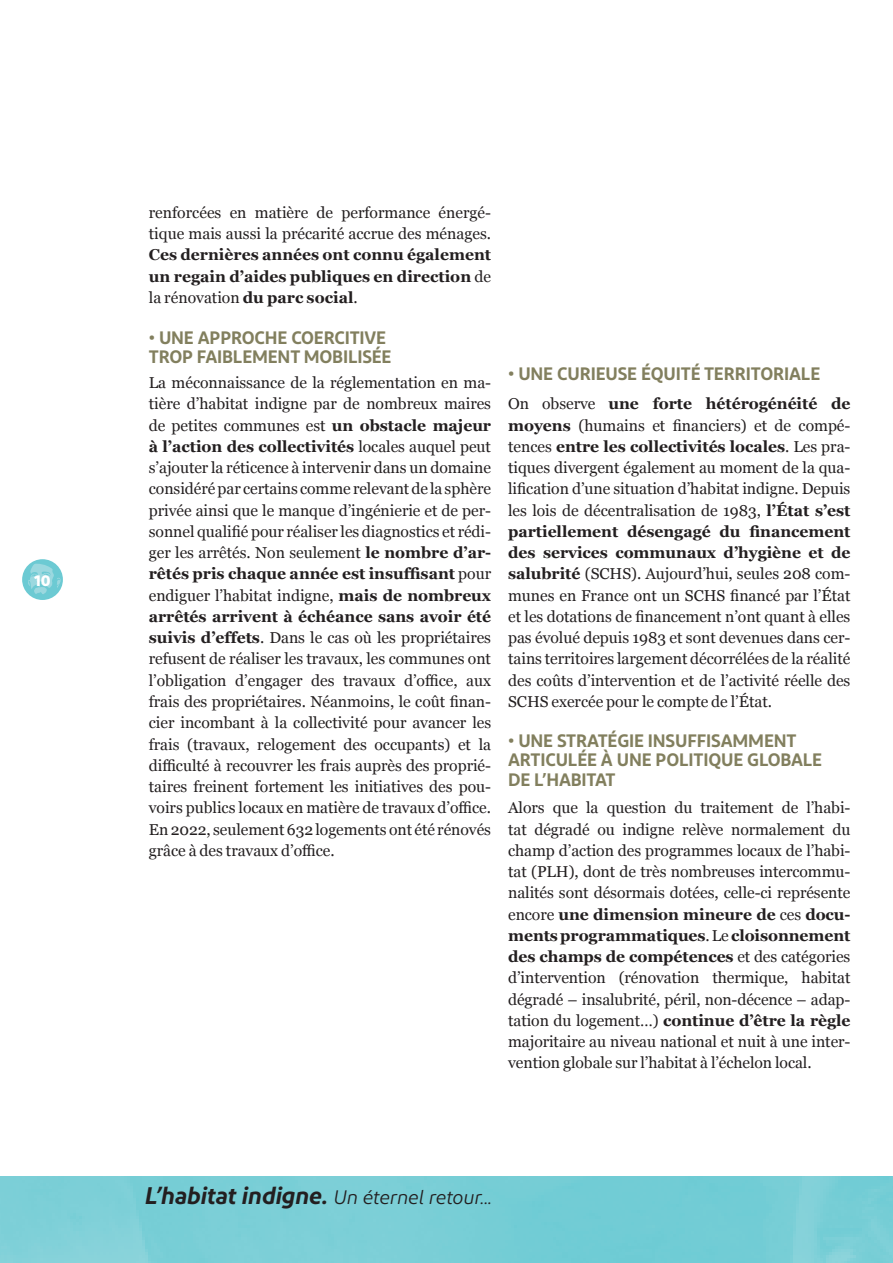
<style>
.page{position:relative;width:893px;height:1263px;background:#fff}
.page>*{position:absolute;margin:0;border:0;box-sizing:border-box;transform-origin:0 0}
.t1{font:italic 19.5px "Diodrum";letter-spacing:-.01em;color:#231f20}
.INTER_3_OK{font:600 18px/19.5px "Diodrum";letter-spacing:-.01em;color:#827f5e}
.TEXTE{font:15.75px/21.3px "Georgia";letter-spacing:-.005em;color:#231f20;text-align:justify}
.t2{font:700 15.75px "Diodrum";color:#fff}
.s1{font-weight:700}
.s2{font-weight:600;font-size:24px}
</style>
<div class="page">
<div style="left:22px;top:559px;width:41px;height:41px;background:#6ccad3;border-radius:50%"></div>
<svg style="left:28px;top:563px;width:33px;height:31px"></svg>
<p class="t2" style="left:34px;top:570px;width:18px">10</p>
<p class="TEXTE" style="left:149px;top:201px;width:344px">renforcées en matière de performance énergé&shy;tique mais aussi la précarité accrue des ménages.<br><span class="s1">Ces dernières années ont connu également un regain d’aides publiques en direction</span> de la rénovation <span class="s1">du parc social</span>.</p>
<p class="INTER_3_OK" style="left:149px;top:327px;width:239px">• UNE APPROCHE COERCITIVE</p>
<p class="INTER_3_OK" style="left:149px;top:347px;width:244px">TROP FAIBLEMENT MOBILISÉE</p>
<p class="TEXTE" style="left:149px;top:371px;width:344px">La méconnaissance de la réglementation en ma&shy;tière d’habitat indigne par de nombreux maires de petites communes est <span class="s1">un obstacle majeur à l’action des collectivités</span> locales auquel peut s’ajouter la réticence à intervenir dans un domaine considéré par certains comme relevant de la sphère privée ainsi que le manque d’ingénierie et de per&shy;sonnel qualifié pour réaliser les diagnostics et rédi&shy;ger les arrêtés. Non seulement <span class="s1">le nombre d’ar&shy;rêtés pris chaque année est insuffisant</span> pour endiguer l’habitat indigne, <span class="s1">mais de nombreux arrêtés arrivent à échéance sans avoir été suivis d’effets</span>. Dans le cas où les propriétaires refusent de réaliser les travaux, les communes ont l’obligation d’engager des travaux d’office, aux frais des propriétaires. Néanmoins, le coût finan&shy;cier incombant à la collectivité pour avancer les frais (travaux, relogement des occupants) et la difficulté à recouvrer les frais auprès des proprié&shy;taires freinent fortement les initiatives des pou&shy;voirs publics locaux en matière de travaux d’office.<br>En 2022, seulement 632 logements ont été rénovés grâce à des travaux d’office.</p>
<p class="INTER_3_OK" style="left:508px;top:364px;width:314px">• UNE CURIEUSE ÉQUITÉ TERRITORIALE</p>
<p class="TEXTE" style="left:508px;top:393px;width:344px">On observe <span class="s1">une forte hétérogénéité de moyens</span> (humains et financiers) et de compé&shy;tences <span class="s1">entre les collectivités locales</span>. Les pra&shy;tiques divergent également au moment de la qua&shy;lification d’une situation d’habitat indigne. Depuis les lois de décentralisation de 1983, <span class="s1">l’État s’est partiellement désengagé du financement des services communaux d’hygiène et de salubrité</span> (SCHS). Aujourd’hui, seules 208 com&shy;munes en France ont un SCHS financé par l’État et les dotations de financement n’ont quant à elles pas évolué depuis 1983 et sont devenues dans cer&shy;tains territoires largement décorrélées de la réalité des coûts d’intervention et de l’activité réelle des SCHS exercée pour le compte de l’État.</p>
<p class="INTER_3_OK" style="left:508px;top:730px;width:316px">• UNE STRATÉGIE INSUFFISAMMENT<br>ARTICULÉE À UNE POLITIQUE GLOBALE</p>
<p class="INTER_3_OK" style="left:508px;top:769px;width:109px">DE L’HABITAT</p>
<p class="TEXTE" style="left:508px;top:796px;width:344px">Alors que la question du traitement de l’habi&shy;tat dégradé ou indigne relève normalement du champ d’action des programmes locaux de l’habi&shy;tat (PLH), dont de très nombreuses intercommu&shy;nalités sont désormais dotées, celle-ci représente encore <span class="s1">une dimension mineure de</span> ces <span class="s1">docu&shy;ments programmatiques</span>. Le <span class="s1">cloisonnement des champs de compétences</span> et des catégories d’intervention (rénovation thermique, habitat dégradé – insalubrité, péril, non-décence – adap&shy;tation du logement…) <span class="s1">continue d’être la règle </span>majoritaire au niveau national et nuit à une inter&shy;vention globale sur l’habitat à l’échelon local.</p>
<p class="t1" style="left:145px;top:1185px;width:349px"><span class="s2">L’habitat indigne.</span> Un éternel retour...</p>
</div>
